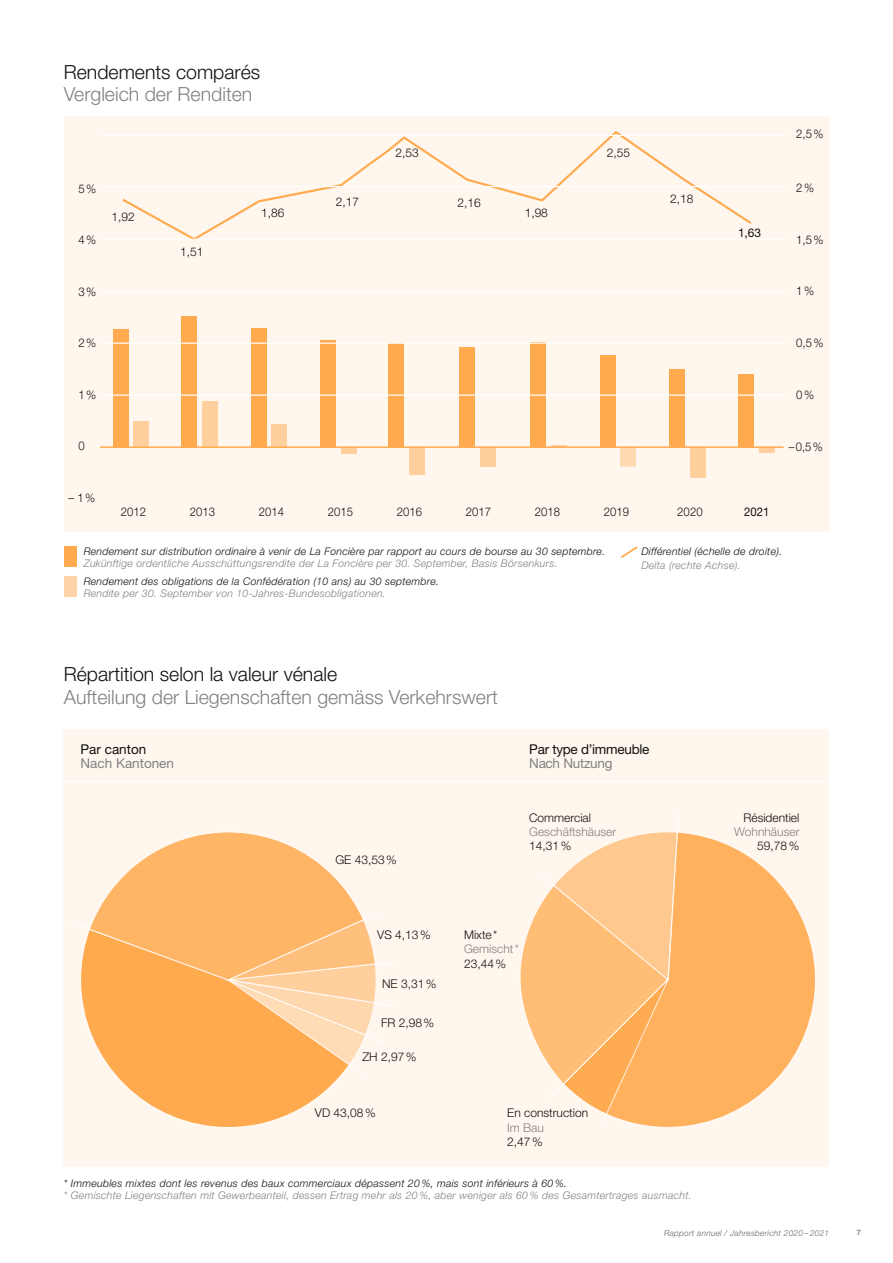
<style>
.page{position:relative;width:893px;height:1263px;background:#fff}
.page>*{position:absolute;margin:0;border:0;box-sizing:border-box;transform-origin:0 0}
.LF_RA_Titre2_fr{font:300 19.5px "Helvetica Neue";color:#808281}
.LF_RA_Titre2_fr-2{font:300 19.5px "Helvetica Neue";color:#11110f}
.t1{font:13.5px "Helvetica Neue";letter-spacing:-.02em;color:#11110f}
.t2{font:13.5px "Helvetica Neue";color:#808281}
.t3{font:13.5px "Helvetica Neue";letter-spacing:-.02em;color:#808281}
.t4{font:13.5px "Helvetica Neue";color:#11110f}
.t5{font:300 12px "Helvetica Neue";color:#11110f}
.t6{font:300 12px "Helvetica Neue";color:#11110f;scale:.94 1}
.t7{font:300 12px "Helvetica Neue";color:#808281}
.t8{font:12px "Helvetica Neue";color:#11110f;scale:.94 1}
.t9{font:12px "Helvetica Neue";color:#11110f}
.t10{font:italic 300 10.5px/12px "Helvetica Neue";letter-spacing:.025em;color:#808281}
.t11{font:italic 300 10.5px "Helvetica Neue";letter-spacing:.025em;color:#11110f}
.t12{font:italic 300 8.25px "Helvetica Neue";letter-spacing:.03em;color:#676968}
.t13{font:700 7.5px "Helvetica Neue";color:#808281}
.s1{color:#11110f}
</style>
<div class="page">
<div style="left:64px;top:116px;width:765px;height:416px;background:#fff6ee"></div>
<div style="left:64px;top:729px;width:765px;height:437px;background:#fff6ee"></div>
<svg style="left:118px;top:1077px;width:221px;height:51px"></svg>
<svg style="left:70px;top:832px;width:325px;height:245px"></svg>
<hr style="left:64px;top:781px;width:765px;height:1px;background:#fff">
<hr style="left:100px;top:446px;width:684px;height:2px;background:#ffaa4e">
<div style="left:64px;top:546px;width:12px;height:21px;background:#ffaa4e"></div>
<div style="left:64px;top:576px;width:12px;height:21px;background:#ffd5a7"></div>
<svg style="left:621px;top:546px;width:17px;height:12px"></svg>
<svg style="left:646px;top:833px;width:170px;height:294px"></svg>
<svg style="left:520px;top:812px;width:160px;height:313px"></svg>
<div style="left:182px;top:316px;width:15px;height:131px;background:#ffaa4e"></div>
<div style="left:202px;top:401px;width:16px;height:46px;background:#ffd09e"></div>
<div style="left:251px;top:328px;width:16px;height:119px;background:#ffaa4e"></div>
<div style="left:272px;top:424px;width:15px;height:23px;background:#ffd09e"></div>
<div style="left:113px;top:329px;width:16px;height:118px;background:#ffaa4e"></div>
<div style="left:133px;top:421px;width:16px;height:26px;background:#ffd09e"></div>
<div style="left:341px;top:447px;width:16px;height:6px;background:#ffd09e"></div>
<div style="left:321px;top:340px;width:15px;height:107px;background:#ffaa4e"></div>
<svg style="left:551px;top:445px;width:15px;height:2px"></svg>
<div style="left:530px;top:342px;width:16px;height:105px;background:#ffaa4e"></div>
<div style="left:409px;top:448px;width:16px;height:27px;background:#ffd09e"></div>
<div style="left:388px;top:343px;width:16px;height:104px;background:#ffaa4e"></div>
<div style="left:480px;top:447px;width:15px;height:19px;background:#ffd09e"></div>
<div style="left:459px;top:348px;width:16px;height:99px;background:#ffaa4e"></div>
<div style="left:600px;top:355px;width:16px;height:92px;background:#ffaa4e"></div>
<svg style="left:122px;top:131px;width:630px;height:110px"></svg>
<div style="left:620px;top:447px;width:16px;height:19px;background:#ffd9b2"></div>
<div style="left:690px;top:447px;width:15px;height:31px;background:#ffd09e"></div>
<div style="left:669px;top:369px;width:16px;height:78px;background:#ffaa4e"></div>
<div style="left:759px;top:447px;width:16px;height:6px;background:#ffd09e"></div>
<div style="left:738px;top:374px;width:16px;height:73px;background:#ffaa4e"></div>
<hr style="left:100px;top:239px;width:684px;height:1px;background:#fff">
<hr style="left:100px;top:291px;width:684px;height:1px;background:#fff">
<hr style="left:100px;top:186px;width:684px;height:1px;background:#fff">
<hr style="left:100px;top:135px;width:684px;height:1px;background:#fff">
<hr style="left:100px;top:343px;width:684px;height:1px;background:#fff">
<hr style="left:100px;top:394px;width:684px;height:2px;background:#fff">
<p class="LF_RA_Titre2_fr-2" style="left:64px;top:60px;width:198px">Rendements comparés</p>
<p class="LF_RA_Titre2_fr" style="left:64px;top:82px;width:190px">Vergleich der Renditen</p>
<p class="t6" style="left:79px;top:181px;width:20px">5%</p>
<p class="t6" style="left:79px;top:233px;width:20px">4%</p>
<p class="t6" style="left:79px;top:284px;width:20px">3%</p>
<p class="t6" style="left:79px;top:336px;width:20px">2%</p>
<p class="t6" style="left:79px;top:387px;width:20px">1%</p>
<p class="t5" style="left:111px;top:210px;width:25px">1,92</p>
<p class="t6" style="left:79px;top:439px;width:8px">0</p>
<p class="t6" style="left:69px;top:490px;width:30px">– 1%</p>
<p class="t5" style="left:180px;top:244px;width:25px">1,51</p>
<p class="t5" style="left:261px;top:205px;width:25px">1,86</p>
<p class="t5" style="left:395px;top:145px;width:25px">2,53</p>
<p class="t5" style="left:607px;top:145px;width:25px">2,55</p>
<p class="t5" style="left:336px;top:195px;width:25px">2,17</p>
<p class="t5" style="left:458px;top:196px;width:25px">2,16</p>
<p class="t5" style="left:525px;top:205px;width:25px">1,98</p>
<p class="t5" style="left:670px;top:192px;width:25px">2,18</p>
<p class="t9" style="left:738px;top:225px;width:25px">1,63</p>
<p class="t6" style="left:121px;top:504px;width:28px">2012</p>
<p class="t6" style="left:190px;top:504px;width:28px">2013</p>
<p class="t6" style="left:259px;top:504px;width:28px">2014</p>
<p class="t6" style="left:328px;top:504px;width:28px">2015</p>
<p class="t6" style="left:397px;top:504px;width:28px">2016</p>
<p class="t6" style="left:466px;top:504px;width:28px">2017</p>
<p class="t6" style="left:535px;top:504px;width:28px">2018</p>
<p class="t6" style="left:604px;top:504px;width:28px">2019</p>
<p class="t6" style="left:677px;top:504px;width:29px">2020</p>
<p class="t8" style="left:744px;top:504px;width:28px">2021</p>
<p class="t6" style="left:796px;top:127px;width:30px">2,5%</p>
<p class="t6" style="left:796px;top:180px;width:20px">2%</p>
<p class="t6" style="left:796px;top:232px;width:30px">1,5%</p>
<p class="t6" style="left:796px;top:284px;width:20px">1%</p>
<p class="t6" style="left:796px;top:336px;width:30px">0,5%</p>
<p class="t6" style="left:796px;top:387px;width:20px">0%</p>
<p class="t6" style="left:789px;top:439px;width:38px">–0,5%</p>
<p class="t11" style="left:84px;top:545px;width:523px">Rendement sur distribution ordinaire à venir de La Foncière par rapport au cours de bourse au 30 septembre.</p>
<p class="t10" style="left:84px;top:557px;width:475px">Zukünftige ordentliche Ausschüttungsrendite der La Foncière per 30. September, Basis Börsenkurs.</p>
<p class="t11" style="left:84px;top:575px;width:357px">Rendement des obligations de la Confédération (10 ans) au 30 septembre.</p>
<p class="t10" style="left:84px;top:587px;width:304px">Rendite per 30. September von 10-Jahres-Bundesobligationen.</p>
<p class="LF_RA_Titre2_fr-2" style="left:64px;top:662px;width:275px">Répartition selon la valeur vénale</p>
<p class="LF_RA_Titre2_fr" style="left:64px;top:685px;width:436px">Aufteilung der Liegenschaften gemäss Verkehrswert</p>
<p class="t11" style="left:641px;top:545px;width:142px">Différentiel (échelle de droite).</p>
<p class="t10" style="left:641px;top:559px;width:101px">Delta (rechte Achse).</p>
<p class="t4" style="left:81px;top:741px;width:67px">Par canton</p>
<p class="t2" style="left:81px;top:755px;width:95px">Nach Kantonen</p>
<p class="t5" style="left:335px;top:852px;width:63px">GE 43,53%</p>
<p class="t5" style="left:377px;top:927px;width:55px">VS 4,13%</p>
<p class="t5" style="left:382px;top:977px;width:56px">NE 3,31%</p>
<p class="t5" style="left:381px;top:1015px;width:55px">FR 2,98%</p>
<p class="t5" style="left:362px;top:1050px;width:56px">ZH 2,97%</p>
<p class="t5" style="left:315px;top:1105px;width:62px">VD 43,08%</p>
<p class="t1" style="left:529px;top:741px;width:122px">Par type d’immeuble</p>
<p class="t3" style="left:529px;top:755px;width:85px">Nach Nutzung</p>
<p class="t5" style="left:529px;top:810px;width:63px">Commercial</p>
<p class="t7" style="left:529px;top:824px;width:89px">Geschäftshäuser</p>
<p class="t5" style="left:529px;top:838px;width:44px">14,31%</p>
<p class="t5" style="left:464px;top:927px;width:35px">Mixte*</p>
<p class="t7" style="left:464px;top:942px;width:57px">Gemischt*</p>
<p class="t5" style="left:464px;top:956px;width:44px">23,44%</p>
<p class="t5" style="left:507px;top:1106px;width:82px">En construction</p>
<p class="t7" style="left:507px;top:1120px;width:38px">Im Bau</p>
<p class="t5" style="left:507px;top:1134px;width:37px">2,47%</p>
<p class="t10" style="left:64px;top:1177px;width:629px"><span class="s1">* Immeubles mixtes dont les revenus des baux commerciaux dépassent 20 %, mais sont inférieurs à 60 %.<br></span>* Gemischte Liegenschaften mit Gewerbeanteil, dessen Ertrag mehr als 20 %, aber weniger als 60 % des Gesamtertrages ausmacht.</p>
<p class="t5" style="left:743px;top:810px;width:58px">Résidentiel</p>
<p class="t7" style="left:734px;top:824px;width:67px">Wohnhäuser</p>
<p class="t5" style="left:757px;top:838px;width:44px">59,78%</p>
<p class="t12" style="left:664px;top:1228px;width:167px">Rapport annuel / Jahresbericht 2020 – 2021</p>
<p class="t13" style="left:857px;top:1228px;width:6px">7</p>
</div>
